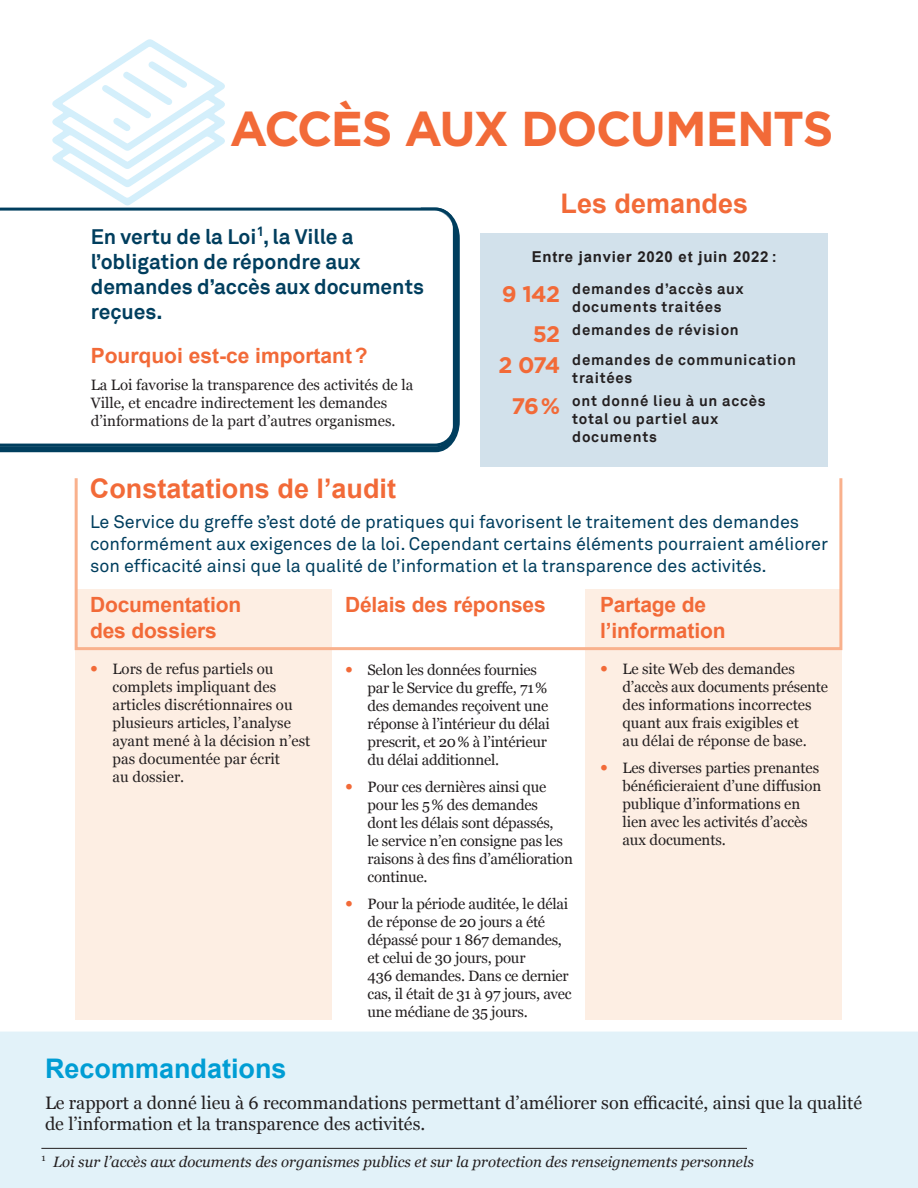
<style>
.page{position:relative;width:918px;height:1188px;background:#fff}
.page>*{position:absolute;margin:0;border:0;box-sizing:border-box;transform-origin:0 0}
.t1{font:700 48.9px "Gotham HTF";letter-spacing:-.035em;color:#f26a38}
.t2{font:700 27px "Arial";color:#f26a38}
.t3{font:700 27px "Arial";color:#009dd4}
.t4{font:700 21px/25.2px "Arial";letter-spacing:-.005em;color:#f26a38}
.t5{font:700 21px/25.2px "Akkurat";color:#003e5e}
.t6{font:18px/21.6px "Akkurat";color:#003e5e}
.t7{font:18px/21.6px "Georgia";color:#231f20}
.t8{font:15px/18px "Georgia";letter-spacing:-.005em;color:#231f20}
.t9{font:700 15px/18px "Akkurat";letter-spacing:.05em;color:#231f20}
.t10{font:italic 15px "Georgia";color:#231f20}
.t11{font:700 15px "Arial";letter-spacing:.05em;color:#231f20}
.s1{font-family:"Gotham HTF";font-size:22.5px;color:#f26a38}
.s2{font-weight:700;font-size:18px;color:#f26a38}
</style>
<div class="page">
<svg style="left:52px;top:39px;width:173px;height:166px"></svg>
<div style="left:75px;top:589px;width:257px;height:431px;background:#fdeee3"></div>
<div style="left:586px;top:589px;width:256px;height:431px;background:#fdeee3"></div>
<svg style="left:0;top:205px;width:460px;height:248px"></svg>
<svg style="left:0;top:208px;width:456px;height:239px"></svg>
<div style="left:0;top:1032px;width:918px;height:156px;background:#e2f2f9"></div>
<div style="left:481px;top:233px;width:347px;height:233px;background:#d2e1eb"></div>
<div style="left:75px;top:477px;width:767px;height:173px;border:3px solid #f9b18d"></div>
<hr style="left:41px;top:1148px;width:706px;height:1px;background:#231f20">
<h1 class="t1" style="left:230px;top:101px;width:605px">ACCÈS AUX DOCUMENTS</h1>
<h3 class="t5" style="left:91px;top:224px;width:335px">En vertu de la Loi<sup>1</sup>, la Ville a l’obligation de répondre aux demandes d’accès aux documents reçues.</h3>
<h3 class="t4" style="left:91px;top:343px;width:278px">Pourquoi est-ce important?</h3>
<p class="t8" style="left:91px;top:375px;width:324px">La Loi favorise la transparence des activités de la<br>Ville, et encadre indirectement les demandes d’informations de la part d’autres organismes.</p>
<h2 class="t2" style="left:561px;top:186px;width:189px">Les demandes</h2>
<p class="t11" style="left:532px;top:247px;width:247px">Entre janvier 2020 et juin 2022 :</p>
<p class="t9" style="left:572px;top:280px;width:173px;text-indent:-70px"><span class="s1">9 142</span> demandes d’accès aux documents traitées</p>
<p class="t9" style="left:499px;top:314px;width:299px;line-height:30.6px;text-indent:34px"><span class="s1">52</span> demandes de révision<br><span class="s1">2 074</span> demandes de communication</p>
<p class="t9" style="left:511px;top:367px;width:256px;line-height:22.8px;text-indent:61px">traitées<br><span class="s1">76%</span> ont donné lieu à un accès</p>
<p class="t9" style="left:572px;top:410px;width:147px">total ou partiel aux documents</p>
<h2 class="t2" style="left:90px;top:471px;width:308px">Constatations de l’audit</h2>
<p class="t6" style="left:90px;top:512px;width:740px">Le Service du greffe s’est doté de pratiques qui favorisent le traitement des demandes conformément aux exigences de la loi. Cependant certains éléments pourraient améliorer son efficacité ainsi que la qualité de l’information et la transparence des activités.</p>
<h3 class="t4" style="left:90px;top:593px;width:153px">Documentation des dossiers</h3>
<p class="t8" style="left:112px;top:659px;width:199px;text-indent:-22px"><span class="s2">•</span> Lors de refus partiels ou complets impliquant des articles discrétionnaires ou plusieurs articles, l’analyse ayant mené à la décision n’est pas documentée par écrit<br>au dossier.</p>
<h3 class="t4" style="left:345px;top:593px;width:202px">Délais des réponses</h3>
<h3 class="t4" style="left:600px;top:593px;width:127px">Partage de l’information</h3>
<p class="t8" style="left:622px;top:659px;width:207px;text-indent:-22px"><span class="s2">•</span> Le site Web des demandes d’accès aux documents présente des informations incorrectes quant aux frais exigibles et<br>au délai de réponse de base.</p>
<p class="t8" style="left:622px;top:758px;width:200px;text-indent:-22px"><span class="s2">•</span> Les diverses parties prenantes bénéficieraient d’une diffusion publique d’informations en lien avec les activités d’accès aux documents.</p>
<p class="t8" style="left:367px;top:661px;width:184px;text-indent:-22px"><span class="s2">•</span> Selon les données fournies par le Service du greffe, 71% des demandes reçoivent une réponse à l’intérieur du délai prescrit, et 20% à l’intérieur du délai additionnel.</p>
<p class="t8" style="left:368px;top:778px;width:207px;text-indent:-22px"><span class="s2">•</span> Pour ces dernières ainsi que pour les 5% des demandes<br>dont les délais sont dépassés,<br>le service n’en consigne pas les raisons à des fins d’amélioration continue.</p>
<p class="t8" style="left:368px;top:895px;width:206px;text-indent:-22px"><span class="s2">•</span> Pour la période auditée, le délai de réponse de 20 jours a été dépassé pour 1 867 demandes, et celui de 30 jours, pour<br>436 demandes. Dans ce dernier cas, il était de 31 à 97 jours, avec une médiane de 35 jours.</p>
<h2 class="t3" style="left:45px;top:1051px;width:243px">Recommandations</h2>
<p class="t7" style="left:45px;top:1091px;width:819px">Le rapport a donné lieu à 6 recommandations permettant d’améliorer son efficacité, ainsi que la qualité de l’information et la transparence des activités.</p>
<p class="t10" style="left:41px;top:1151px;width:714px"><sup>1</sup> Loi sur l’accès aux documents des organismes publics et sur la protection des renseignements personnels</p>
</div>
